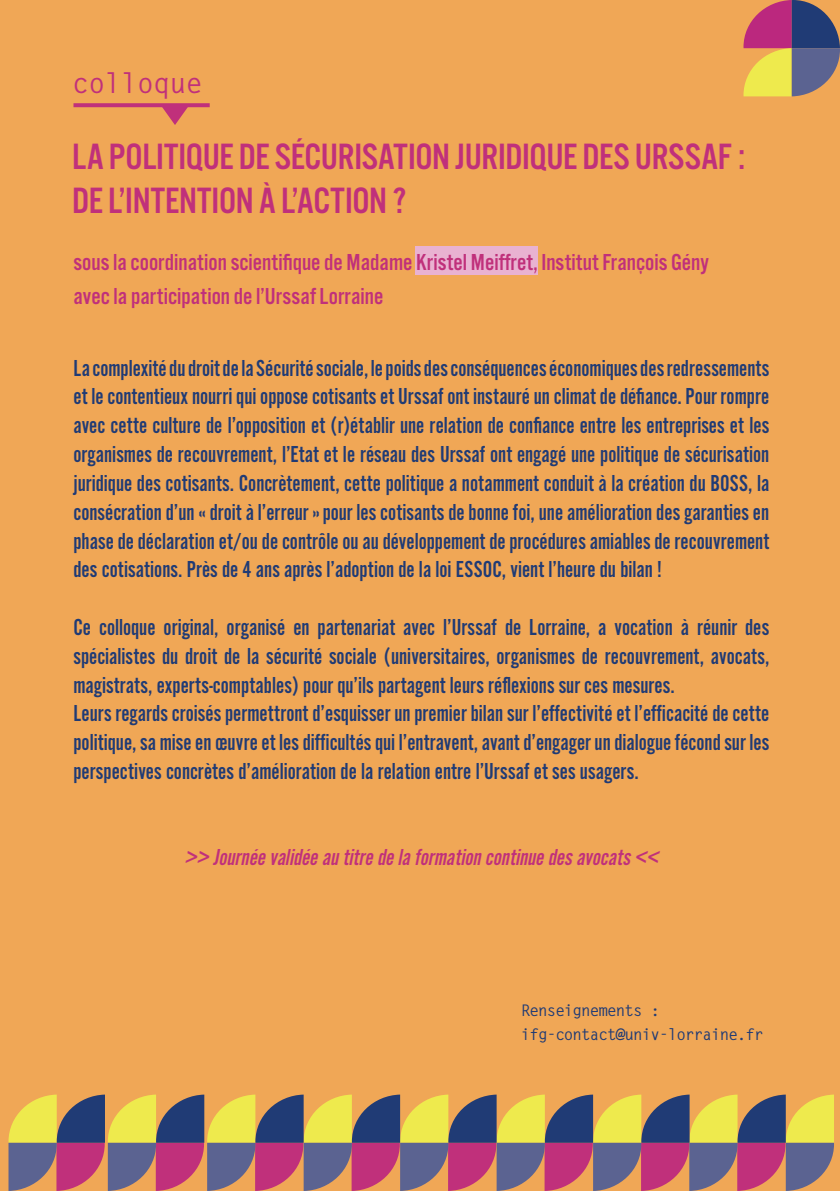
<style>
.page{position:relative;width:840px;height:1191px;background:#fff}
.page>*{position:absolute;margin:0;border:0;box-sizing:border-box;transform-origin:0 0}
.t1{font:38px/44px "Alternate Got No 3 D";letter-spacing:-.01em;color:#c0307b}
.t2{font:700 28px "Letter Gothic Std";letter-spacing:-.02em;color:#c0307b}
.t3{font:24px/28.8px "Alternate Got No 2 D";color:#203b75;text-align:justify}
.t4{font:24px/34px "Alternate Got No 3 D";color:#c0307b}
.t5{font:italic 24px "Alternate Got No 2 D";color:#c0307b}
.t6{font:700 16px/24px "Letter Gothic Std";letter-spacing:-.06em;color:#203b75}
</style>
<div class="page">
<div style="left:0;top:0;width:839px;height:1191px;background:#f0a756"></div>
<svg style="left:73px;top:103px;width:136px;height:4px"></svg>
<svg style="left:161px;top:105px;width:28px;height:20px"></svg>
<div style="left:415px;top:247px;width:122px;height:28px;background:#e9b2d1"></div>
<svg style="left:743px;top:0;width:96px;height:96px"></svg>
<svg style="left:9px;top:1094px;width:824px;height:97px"></svg>
<p class="t2" style="left:72px;top:66px;width:132px">colloque</p>
<h1 class="t1" style="left:72px;top:135px;width:674px">LA POLITIQUE DE SÉCURISATION JURIDIQUE DES URSSAF :<br>DE L’INTENTION À L’ACTION ?</h1>
<p class="t4" style="left:73px;top:245px;width:636px">sous la coordination scientifique de Madame Kristel Meiffret, Institut François Gény avec la participation de l’Urssaf Lorraine</p>
<p class="t3" style="left:73px;top:354px;width:697px">La complexité du droit de la Sécurité sociale, le poids des conséquences économiques des redressements et le contentieux nourri qui oppose cotisants et Urssaf ont instauré un climat de défiance. Pour rompre avec cette culture de l’opposition et (r)établir une relation de confiance entre les entreprises et les organismes de recouvrement, l’Etat et le réseau des Urssaf ont engagé une politique de sécurisation juridique des cotisants. Concrètement, cette politique a notamment conduit à la création du BOSS, la consécration d’un « droit à l’erreur » pour les cotisants de bonne foi, une amélioration des garanties en phase de déclaration et/ou de contrôle ou au développement de procédures amiables de recouvrement des cotisations. Près de 4 ans après l’adoption de la loi ESSOC, vient l’heure du bilan !</p>
<p class="t3" style="left:73px;top:613px;width:697px;text-align:left">Ce colloque original, organisé en partenariat avec l’Urssaf de Lorraine, a vocation à réunir des spécialistes du droit de la sécurité sociale (universitaires, organismes de recouvrement, avocats, magistrats, experts-comptables) pour qu’ils partagent leurs réflexions sur ces mesures.<br>Leurs regards croisés permettront d’esquisser un premier bilan sur l’effectivité et l’efficacité de cette politique, sa mise en œuvre et les difficultés qui l’entravent, avant d’engager un dialogue fécond sur les perspectives concrètes d’amélioration de la relation entre l’Urssaf et ses usagers.</p>
<p class="t5" style="left:184px;top:845px;width:480px">&gt;&gt; Journéevalidéeautitredelaformationcontinuedesavocats&lt;&lt;</p>
<p class="t6" style="left:520px;top:998px;width:244px">Renseignements : ifg-contact@univ-lorraine.fr</p>
</div>
